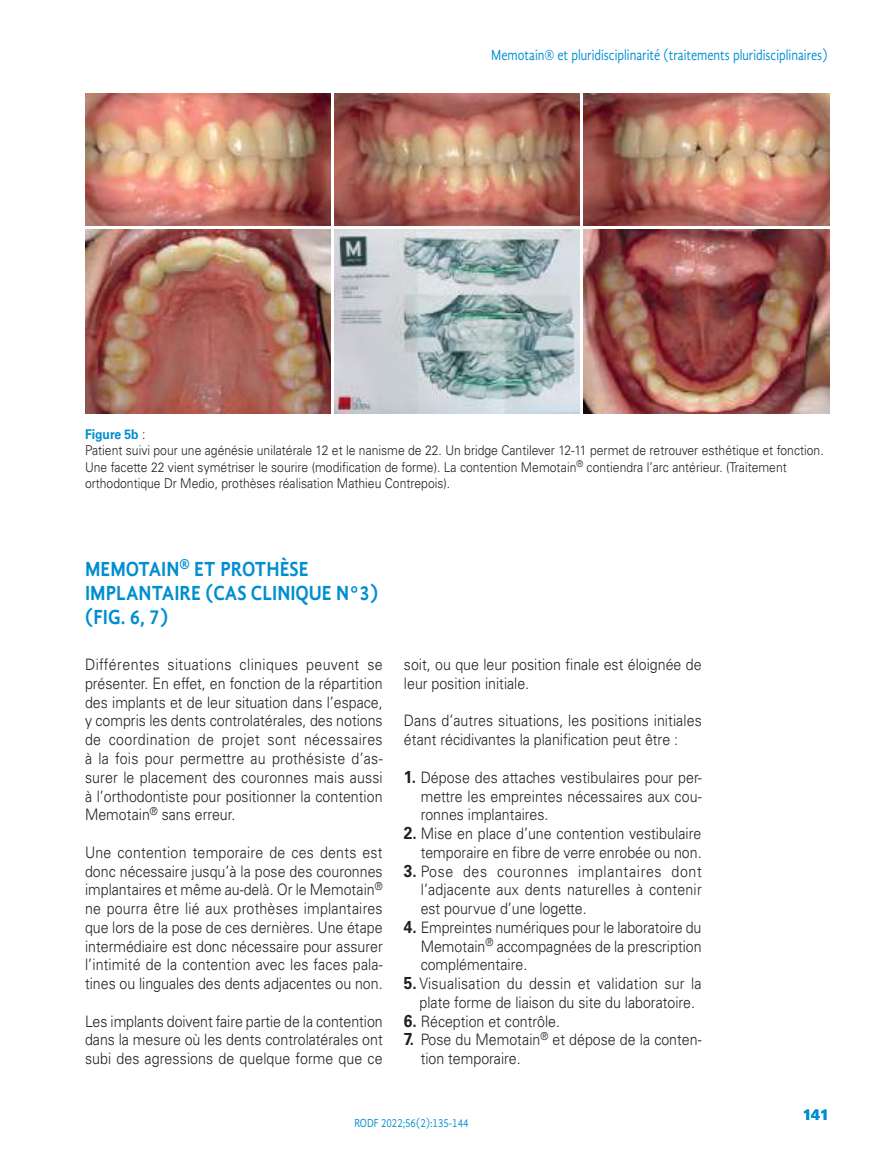
<style>
.page{position:relative;width:893px;height:1170px;background:#fff}
.page>*{position:absolute;margin:0;border:0;box-sizing:border-box;transform-origin:0 0}
.t1{font:700 21px/24px "Gandhi Sans";color:#008ed0;scale:.9 1}
.t2{font:300 15.75px/18.8px "Univers";color:#241f1f;text-align:justify;scale:.9 1}
.t3{font:15px "Gandhi Sans";color:#008ed0;scale:.82 1}
.t4{font:900 15px "Univers LT Std";color:#008ed0;scale:.9 1}
.t5{font:300 13.5px/16.5px "Univers";color:#241f1f;scale:.9 1}
.t6{font:12px "Gandhi Sans";color:#008ed0;scale:.82 1}
.s1{font-weight:700;color:#008ed0}
.s2{font-weight:700;font-size:17.25px}
</style>
<div class="page">
<img style="left:85px;top:94px;width:245px;height:131px">
<img style="left:85px;top:229px;width:245px;height:184px">
<img style="left:334px;top:94px;width:246px;height:131px">
<img style="left:334px;top:229px;width:246px;height:184px">
<img style="left:584px;top:94px;width:245px;height:131px">
<img style="left:584px;top:229px;width:245px;height:184px">
<p class="t3" style="left:491px;top:46px;width:412px">Memotain® et pluridisciplinarité (traitements pluridisciplinaires)</p>
<p class="t5" style="left:85px;top:426px;width:822px"><span class="s1">Figure 5b</span> :<br>Patient suivi pour une agénésie unilatérale 12 et le nanisme de 22. Un bridge Cantilever 12-11 permet de retrouver esthétique et fonction.<br>Une facette 22 vient symétriser le sourire (modification de forme). La contention Memotain<sup>®</sup> contiendra l’arc antérieur. (Traitement orthodontique Dr Medio, prothèses réalisation Mathieu Contrepois).</p>
<h1 class="t1" style="left:85px;top:557px;width:327px">MEMOTAIN<sup>®</sup> ET PROTHÈSE<br>IMPLANTAIRE (CAS CLINIQUE N°3) (FIG. 6, 7)</h1>
<p class="t2" style="left:85px;top:655px;width:332px">Différentes situations cliniques peuvent se présenter. En effet, en fonction de la répartition des implants et de leur situation dans l’espace, y compris les dents controlatérales, des notions de coordination de projet sont nécessaires à la fois pour permettre au prothésiste d’as&shy;surer le placement des couronnes mais aussi à l’orthodontiste pour positionner la contention Memotain<sup>®</sup> sans erreur.</p>
<p class="t2" style="left:85px;top:842px;width:332px">Une contention temporaire de ces dents est donc nécessaire jusqu’à la pose des couronnes implantaires et même au-delà. Or le Memotain<sup>® </sup>ne pourra être lié aux prothèses implantaires que lors de la pose de ces dernières. Une étape intermédiaire est donc nécessaire pour assurer l’intimité de la contention avec les faces pala&shy;tines ou linguales des dents adjacentes ou non.</p>
<p class="t2" style="left:85px;top:1011px;width:332px">Les implants doivent faire partie de la contention dans la mesure où les dents controlatérales ont subi des agressions de quelque forme que ce</p>
<p class="t2" style="left:404px;top:655px;width:332px">soit, ou que leur position finale est éloignée de leur position initiale.</p>
<p class="t2" style="left:404px;top:711px;width:332px">Dans d’autres situations, les positions initiales étant récidivantes la planification peut être :</p>
<p class="t2" style="left:421px;top:767px;width:314px;text-indent:-17px"><span class="s2">1.</span> Dépose des attaches vestibulaires pour per&shy;mettre les empreintes nécessaires aux cou&shy;ronnes implantaires.</p>
<p class="t2" style="left:404px;top:824px;width:332px;text-align:right"><span class="s2">2.</span> Mise en place d’une contention vestibulaire temporaire en fibre de verre enrobée ou non.</p>
<p class="t2" style="left:421px;top:861px;width:314px;text-indent:-17px"><span class="s2">3.</span> Pose des couronnes implantaires dont l’adjacente aux dents naturelles à contenir est pourvue d’une logette.</p>
<p class="t2" style="left:421px;top:917px;width:314px;text-indent:-17px"><span class="s2">4.</span> Empreintes numériques pour le laboratoire du Memotain<sup>®</sup> accompagnées de la prescription complémentaire.</p>
<p class="t2" style="left:404px;top:974px;width:332px;text-align:center"><span class="s2">5.</span> Visualisation du dessin et validation sur la plate forme de liaison du site du laboratoire.</p>
<p class="t2" style="left:404px;top:1011px;width:175px"><span class="s2">6.</span> Réception et contrôle.</p>
<p class="t2" style="left:421px;top:1030px;width:314px;text-indent:-17px"><span class="s2">7.</span> Pose du Memotain<sup>®</sup> et dépose de la conten&shy;tion temporaire.</p>
<p class="t6" style="left:354px;top:1116px;width:141px">RODF 2022;56(2):135-144</p>
<p class="t4" style="left:803px;top:1105px;width:31px">141</p>
</div>
